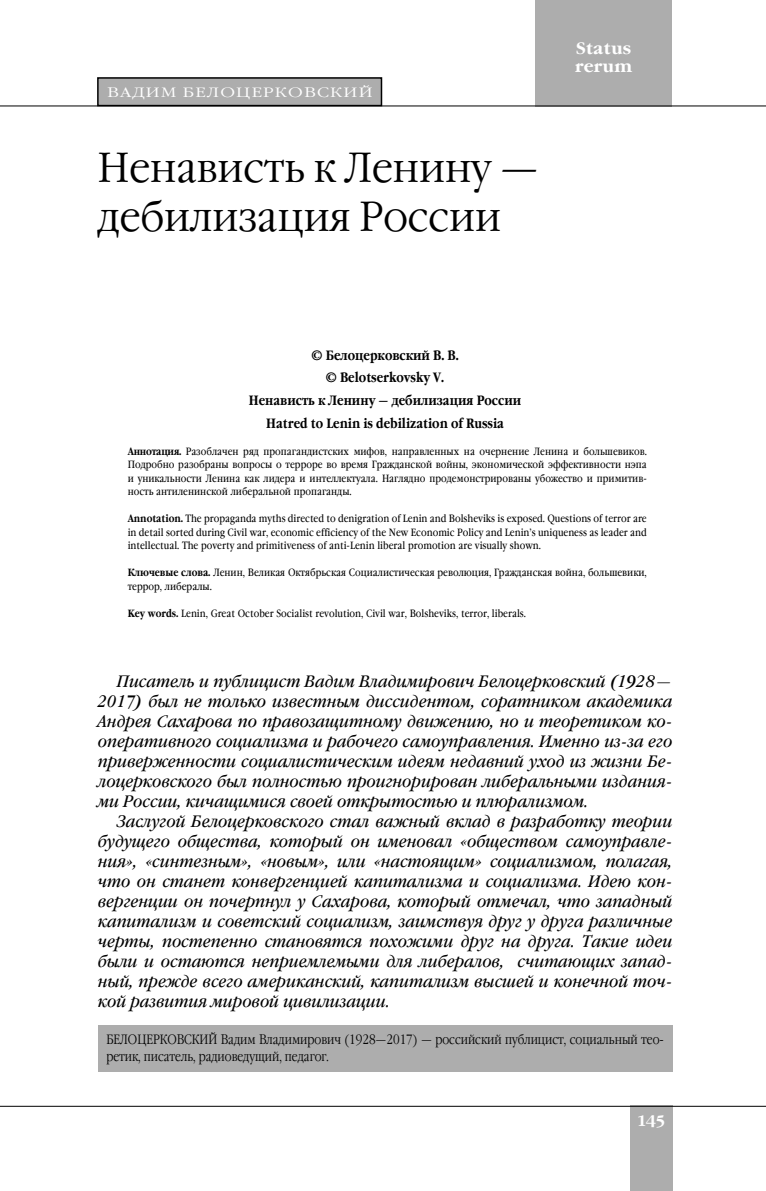
<style>
.page{position:relative;width:766px;height:1191px;background:#fff}
.page>*{position:absolute;margin:0;border:0;box-sizing:border-box;transform-origin:0 0}
.t1{font:300 42px/48px "Garamond C";color:#000;scale:.92 1}
.t2{font:italic 16.5px "Garamond Book Narrow C";color:#000;scale:1.1 1}
.t3{font:700 16.5px/18px "Garamond C";color:#fff}
.t4{font:700 15px "Garamond C";color:#fff}
.t5{font:300 13.5px/16.5px "Garamond Narrow C";color:#000}
.t6{font:700 13.5px/23px "Garamond Narrow C";color:#000;text-align:center}
.t7{font:300 13.5px "Garamond C";letter-spacing:.075em;color:#fff;scale:1.25 1}
.t8{font:10.5px/13.5px "Garamond Book Narrow C";color:#000;text-align:justify}
.s1{font-family:"Garamond Narrow C";font-weight:700}
</style>
<div class="page">
<div style="left:535px;top:0;width:136px;height:106px;background:#adadad"></div>
<div style="left:629px;top:1106px;width:43px;height:85px;background:#adadad"></div>
<hr style="left:0;top:1106px;width:765px;height:1px;background:#000">
<hr style="left:0;top:106px;width:765px;height:1px;background:#000">
<div style="left:98px;top:78px;width:283px;height:28px;background:#adadad"></div>
<div style="left:97px;top:77px;width:285px;height:29px;border:2px solid #000"></div>
<div style="left:98px;top:1025px;width:574px;height:46px;background:#adadad"></div>
<p class="t7" style="left:107px;top:87px;width:214px">ВАДИМ БЕЛОЦЕРКОВСКИЙ</p>
<p class="t1" style="left:98px;top:148px;width:481px">Ненависть к Ленину — дебилизация России</p>
<p class="t3" style="left:574px;top:40px;width:59px">Status rerum</p>
<p class="t6" style="left:249px;top:344px;width:274px">© Белоцерковский В. В.<br>© Belotserkovsky V.<br>Ненависть к Ленину — дебилизация России<br>Hatred to Lenin is debilization of Russia</p>
<p class="t8" style="left:128px;top:445px;width:520px"><span class="s1">Аннотация.</span> Разоблачен ряд пропагандистских мифов, направленных на очернение Ленина и большевиков.<br>Подробно разобраны вопросы о терроре во время Гражданской войны, экономической эффективности нэпа и уникальности Ленина как лидера и интеллектуала. Наглядно продемонстрированы убожество и примитив&shy;ность антиленинской либеральной пропаганды.</p>
<p class="t8" style="left:128px;top:512px;width:520px"><span class="s1">Annotation.</span> The propaganda myths directed to denigration of Lenin and Bolsheviks is exposed. Questions of terror are in detail sorted during Civil war, economic efficiency of the New Economic Policy and Lenin’s uniqueness as leader and intellectual. The poverty and primitiveness of anti-Lenin liberal promotion are visually shown.</p>
<p class="t8" style="left:128px;top:566px;width:520px"><span class="s1">Ключевые слова.</span> Ленин, Великая Октябрьская Социалистическая революция, Гражданская война, большевики, террор, либералы.</p>
<p class="t8" style="left:128px;top:607px;width:400px"><span class="s1">Key words.</span> Lenin, Great October Socialist revolution, Civil war, Bolsheviks, terror, liberals.</p>
<p class="t2" style="left:117px;top:674px;width:506px">Писатель и публицист Вадим Владимирович Белоцерковский (1928—</p>
<p class="t2" style="left:98px;top:694px;width:523px">2017) был не только известным диссидентом, соратником академика</p>
<p class="t2" style="left:98px;top:714px;width:523px">Андрея Сахарова по правозащитному движению, но и теоретиком ко-</p>
<p class="t2" style="left:98px;top:734px;width:523px">оперативного социализма и рабочего самоуправления. Именно из-за его</p>
<p class="t2" style="left:98px;top:754px;width:523px">приверженности социалистическим идеям недавний уход из жизни Бе-</p>
<p class="t2" style="left:98px;top:774px;width:523px">лоцерковского был полностью проигнорирован либеральными издания-</p>
<p class="t2" style="left:98px;top:794px;width:447px">ми России, кичащимися своей открытостью и плюрализмом.</p>
<p class="t2" style="left:117px;top:814px;width:506px">Заслугой Белоцерковского стал важный вклад в разработку теории</p>
<p class="t2" style="left:98px;top:834px;width:523px">будущего общества, который он именовал «обществом самоуправле-</p>
<p class="t2" style="left:98px;top:854px;width:523px">ния», «синтезным», «новым», или «настоящим» социализмом, полагая,</p>
<p class="t2" style="left:98px;top:874px;width:523px">что он станет конвергенцией капитализма и социализма. Идею кон-</p>
<p class="t2" style="left:98px;top:894px;width:523px">вергенции он почерпнул у Сахарова, который отмечал, что западный</p>
<p class="t2" style="left:98px;top:914px;width:523px">капитализм и советский социализм, заимствуя друг у друга различные</p>
<p class="t2" style="left:98px;top:934px;width:523px">черты, постепенно становятся похожими друг на друга. Такие идеи</p>
<p class="t2" style="left:98px;top:954px;width:523px">были и остаются неприемлемыми для либералов, считающих запад-</p>
<p class="t2" style="left:98px;top:974px;width:523px">ный, прежде всего американский, капитализм высшей и конечной точ-</p>
<p class="t2" style="left:98px;top:994px;width:267px">кой развития мировой цивилизации.</p>
<p class="t5" style="left:106px;top:1033px;width:558px">БЕЛОЦЕРКОВСКИЙ Вадим Владимирович (1928—2017) — российский публицист, социальный тео&shy;ретик, писатель, радиоведущий, педагог.</p>
<p class="t4" style="left:637px;top:1114px;width:29px">145</p>
</div>
